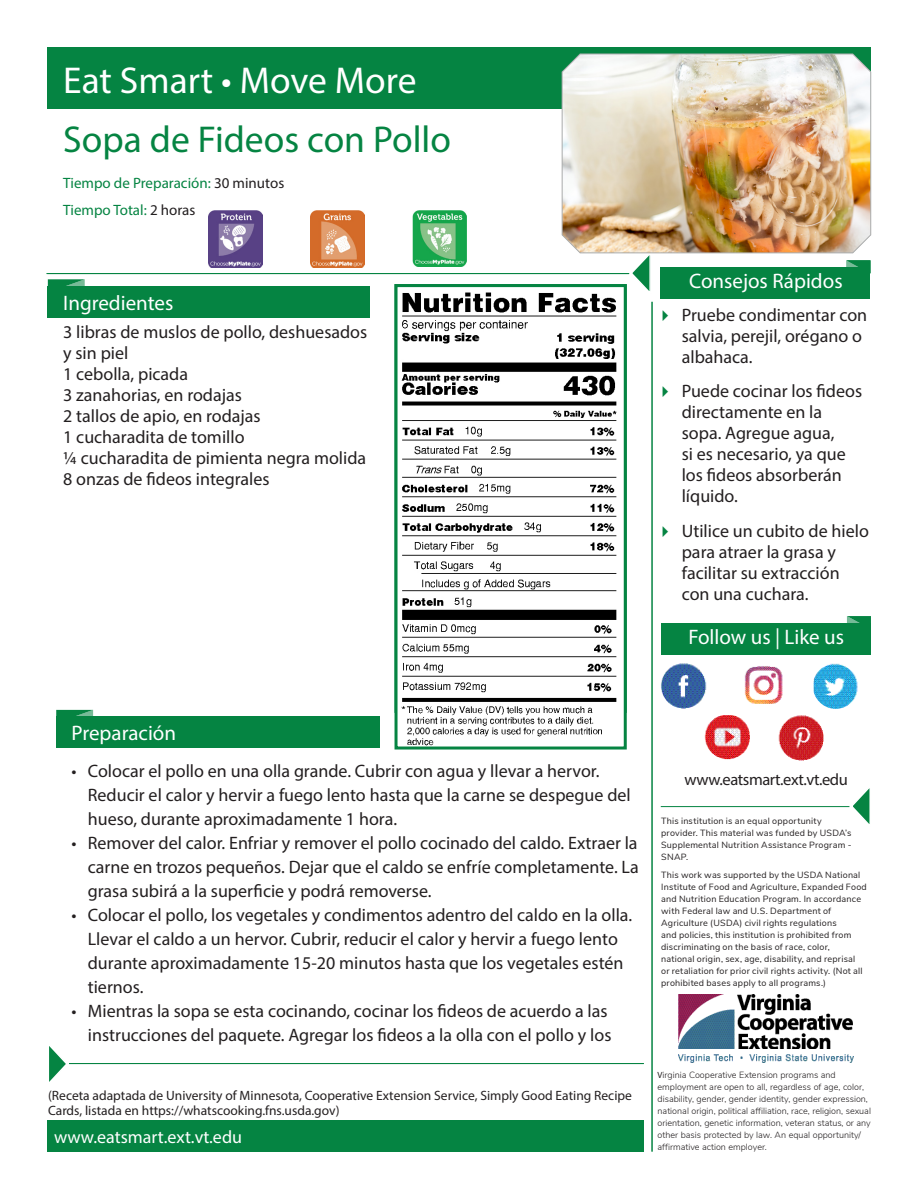
<style>
.page{position:relative;width:918px;height:1188px;background:#fff}
.page>*{position:absolute;margin:0;border:0;box-sizing:border-box;transform-origin:0 0}
.t1{font:37.5px "Myriad Pro";color:#058442}
.t2{font:37.5px "Myriad Pro";color:#fff}
.Recipie_titles{font:21px "Myriad Pro";color:#fff}
.Quick_Tips_Text{font:18px/21px "Myriad Pro";color:#231f20}
.Text{font:18px/21px "Myriad Pro";color:#231f20}
.t3{font:18px "Myriad Pro";color:#fff}
.t4{font:16.5px "Myriad Pro";letter-spacing:-.025em;color:#231f20}
.t5{font:15px "Myriad Pro";color:#058442}
.t6{font:13.5px/15px "Myriad Pro";color:#231f20}
.t7{font:9px/12px "Nunito Sans";letter-spacing:.025em;color:#231f20}
.t8{font:300 9px/12px "Nunito Sans";color:#231f20}
.s1{color:#231f20}
.s2{font-family:"Myriad Pro";font-weight:400}
</style>
<div class="page">
<div style="left:47px;top:47px;width:824px;height:62px;background:#058442"></div>
<svg style="left:48px;top:279px;width:37px;height:7px"></svg>
<div style="left:48px;top:286px;width:322px;height:31px;background:#058442"></div>
<img style="left:661px;top:663px;width:46px;height:46px;border-radius:23px">
<img style="left:705px;top:715px;width:45px;height:45px">
<img style="left:744px;top:666px;width:39px;height:38px">
<img style="left:814px;top:663px;width:44px;height:46px">
<img style="left:778px;top:715px;width:46px;height:46px">
<svg style="left:847px;top:616px;width:24px;height:7px"></svg>
<div style="left:661px;top:623px;width:210px;height:31px;background:#058442"></div>
<svg style="left:853px;top:788px;width:17px;height:36px"></svg>
<hr style="left:661px;top:806px;width:188px;height:1px;background:#058442">
<div style="left:47px;top:1121px;width:597px;height:31px;background:#058442"></div>
<hr style="left:652px;top:302px;width:1px;height:850px;background:#058442">
<svg style="left:629px;top:255px;width:22px;height:36px"></svg>
<hr style="left:46px;top:273px;width:583px;height:1px;background:#058442">
<svg style="left:56px;top:710px;width:37px;height:7px"></svg>
<div style="left:56px;top:717px;width:323px;height:31px;background:#058442"></div>
<img style="left:561px;top:53px;width:311px;height:201px">
<svg style="left:846px;top:260px;width:24px;height:7px"></svg>
<div style="left:661px;top:267px;width:209px;height:31px;background:#058442"></div>
<img style="left:310px;top:211px;width:54px;height:57px">
<img style="left:209px;top:211px;width:54px;height:57px">
<svg style="left:49px;top:1046px;width:17px;height:36px"></svg>
<hr style="left:69px;top:1063px;width:575px;height:1px;background:#058442">
<img style="left:401px;top:292px;width:216px;height:454px">
<div style="left:395px;top:284px;width:232px;height:466px;border:3px solid #058442"></div>
<img style="left:412px;top:211px;width:54px;height:56px">
<img style="left:678px;top:995px;width:175px;height:68px">
<h1 class="t2" style="left:63px;top:57px;width:355px">Eat Smart • Move More</h1>
<p class="t1" style="left:63px;top:116px;width:389px">Sopa de Fideos con Pollo</p>
<p class="t5" style="left:63px;top:174px;width:223px">Tiempo de Preparación: <span class="s1">30 minutos</span></p>
<p class="t5" style="left:63px;top:201px;width:134px">Tiempo Total: <span class="s1">2 horas</span></p>
<p class="Recipie_titles" style="left:63px;top:290px;width:112px">Ingredientes</p>
<p class="Text" style="left:63px;top:321px;width:306px">3 libras de muslos de pollo, deshuesados y sin piel</p>
<p class="Text" style="left:63px;top:363px;width:126px">1 cebolla, picada</p>
<p class="Text" style="left:63px;top:384px;width:180px">3 zanahorias, en rodajas</p>
<p class="Text" style="left:63px;top:405px;width:199px">2 tallos de apio, en rodajas</p>
<p class="Text" style="left:63px;top:426px;width:183px">1 cucharadita de tomillo</p>
<p class="Text" style="left:63px;top:447px;width:304px">¼ cucharadita de pimienta negra molida</p>
<p class="Text" style="left:63px;top:468px;width:208px">8 onzas de fideos integrales</p>
<p class="Recipie_titles" style="left:689px;top:268px;width:155px">Consejos Rápidos</p>
<p class="Recipie_titles" style="left:721px;top:268px;width:91px">Quick Tips</p>
<p class="Quick_Tips_Text" style="left:682px;top:304px;width:187px">Pruebe condimentar con salvia, perejil, orégano o albahaca.</p>
<p class="Quick_Tips_Text" style="left:682px;top:380px;width:182px">Puede cocinar los fideos directamente en la sopa. Agregue agua,<br>si es necesario, ya que los fideos absorberán líquido.</p>
<p class="Quick_Tips_Text" style="left:682px;top:520px;width:189px">Utilice un cubito de hielo para atraer la grasa y facilitar su extracción con una cuchara.</p>
<p class="Recipie_titles" style="left:689px;top:624px;width:157px">Follow us | Like us</p>
<p class="Recipie_titles" style="left:72px;top:720px;width:106px">Preparación</p>
<p class="Quick_Tips_Text" style="left:88px;top:758px;width:544px;line-height:24px;text-indent:-16px">• Colocar el pollo en una olla grande. Cubrir con agua y llevar a hervor.<br>Reducir el calor y hervir a fuego lento hasta que la carne se despegue del hueso, durante aproximadamente 1 hora.</p>
<p class="Quick_Tips_Text" style="left:88px;top:830px;width:553px;line-height:24px;text-align:justify;text-indent:-16px">• Remover del calor. Enfriar y remover el pollo cocinado del caldo. Extraer la carne en trozos pequeños. Dejar que el caldo se enfríe completamente. La grasa subirá a la superficie y podrá removerse.</p>
<p class="Quick_Tips_Text" style="left:88px;top:902px;width:546px;line-height:24px;text-indent:-16px">• Colocar el pollo, los vegetales y condimentos adentro del caldo en la olla.<br>Llevar el caldo a un hervor. Cubrir, reducir el calor y hervir a fuego lento durante aproximadamente 15-20 minutos hasta que los vegetales estén tiernos.</p>
<p class="Quick_Tips_Text" style="left:72px;top:998px;width:541px;line-height:24px;text-align:right">• Mientras la sopa se esta cocinando, cocinar los fideos de acuerdo a las instrucciones del paquete. Agregar los fideos a la olla con el pollo y los</p>
<p class="t6" style="left:48px;top:1088px;width:585px">(Receta adaptada de University of Minnesota, Cooperative Extension Service, Simply Good Eating Recipe<br>Cards, listada en https://whatscooking.fns.usda.gov)</p>
<p class="t3" style="left:54px;top:1126px;width:190px">www.eatsmart.ext.vt.edu</p>
<p class="t4" style="left:685px;top:769px;width:165px">www.eatsmart.ext.vt.edu</p>
<p class="t7" style="left:661px;top:814px;width:192px">This institution is an equal opportunity provider. This material was funded by USDA’s Supplemental Nutrition Assistance Program - SNAP.</p>
<p class="t7" style="left:661px;top:869px;width:207px">This work was supported by the USDA National Institute of Food and Agriculture, Expanded Food and Nutrition Education Program. In accordance with Federal law and U.S. Department of Agriculture (USDA) civil rights regulations<br>and policies, this institution is prohibited from discriminating on the basis of race, color,<br>national origin, sex, age, disability, and reprisal<br>or retaliation for prior civil rights activity. (Not all prohibited bases apply to all programs.)</p>
<p class="t8" style="left:658px;top:1068px;width:215px"><span class="s2">V</span>irginia Cooperative Extension programs and employment are open to all, regardless of age, color, disability, gender, gender identity, gender expression, national origin, political affiliation, race, religion, sexual orientation, genetic information, veteran status, or any other basis protected by law. An equal opportunity/ affirmative action employer.</p>
</div>
